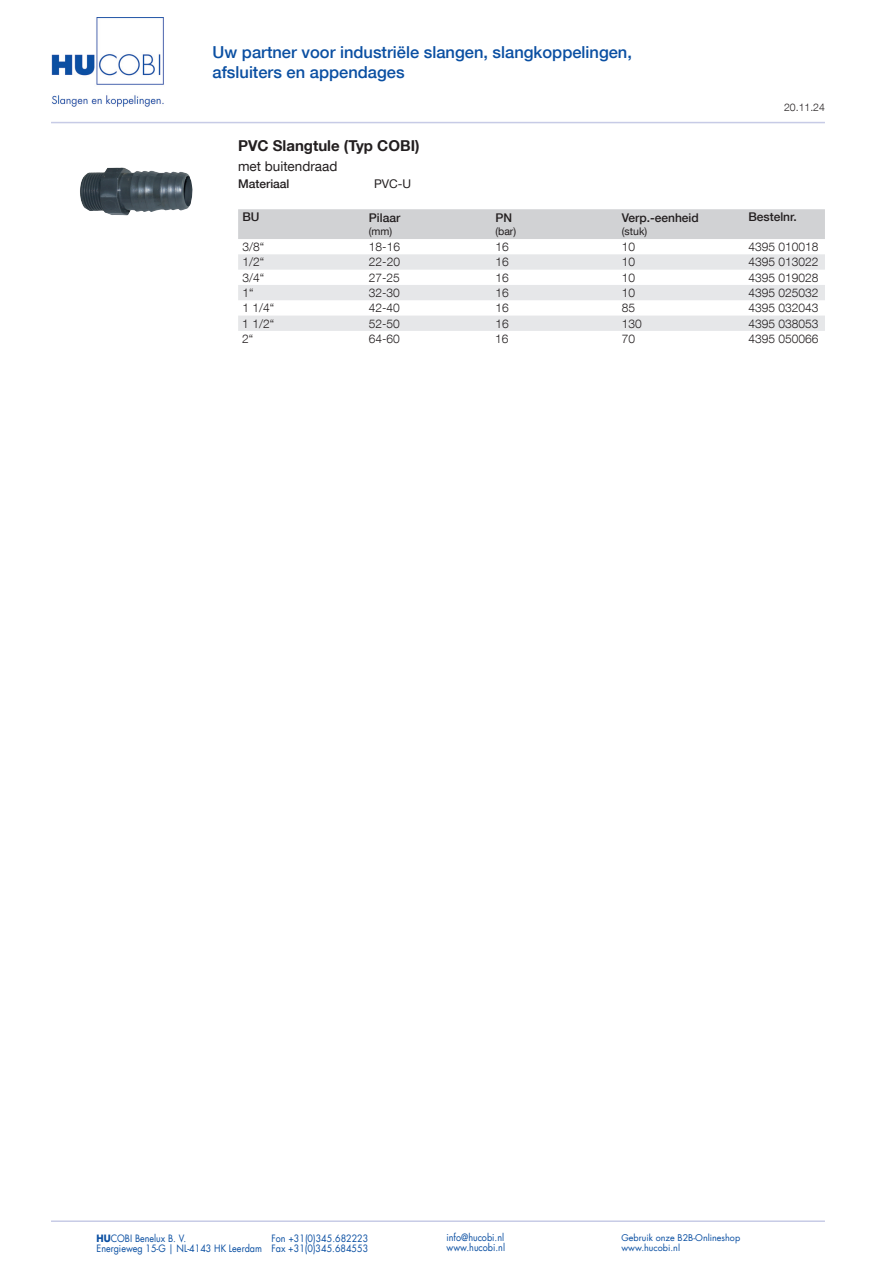
<style>
.page{position:relative;width:893px;height:1263px;background:#fff}
.page>*{position:absolute;margin:0;border:0;box-sizing:border-box;transform-origin:0 0}
.t1{font:500 16.5px/19.8px "Helvetica Neue LT Com";color:#0a4fa2}
.t2{font:700 15px "Helvetica Neue LT Com";color:#231f20}
.t3{font:13.5px "Helvetica Neue LT Com";color:#231f20}
.t4{font:300 12px "Helvetica Neue LT Com";color:#231f20}
.t5{font:500 12px "Helvetica Neue LT Com";color:#231f20}
.t6{font:12px "Helvetica Neue LT Com";color:#231f20}
.t7{font:10.5px "Helvetica Neue LT Com";color:#231f20}
.t8{font:300 10.5px "Helvetica Neue LT Com";color:#231f20}
.t9{font:9.9px "Futura LT";color:#0a4fa2;scale:.91 1}
.t10{font:9px "Futura LT";color:#0a4fa2}
.s1{font-weight:700}
</style>
<div class="page">
<hr style="left:51px;top:122px;width:774px;height:1px;background:#c7cbe6">
<hr style="left:51px;top:1220px;width:774px;height:2px;background:#c7cbe6">
<img style="left:51px;top:17px;width:113px;height:90px">
<div style="left:238px;top:209px;width:587px;height:30px;background:#d1d2d4"></div>
<svg style="left:238px;top:254px;width:587px;height:77px;fill:#e6e7e9"></svg>
<img style="left:80px;top:167px;width:113px;height:48px">
<h1 class="t1" style="left:213px;top:42px;width:421px">Uw partner voor industriële slangen, slangkoppelingen, afsluiters en appendages</h1>
<p class="t2" style="left:238px;top:136px;width:183px">PVC Slangtule (Typ COBI)</p>
<p class="t3" style="left:238px;top:158px;width:101px">met buitendraad</p>
<p class="t5" style="left:238px;top:177px;width:53px">Materiaal</p>
<p class="t6" style="left:374px;top:176px;width:39px">PVC-U</p>
<p class="t5" style="left:242px;top:210px;width:19px">BU</p>
<p class="t5" style="left:369px;top:211px;width:33px">Pilaar</p>
<p class="t7" style="left:369px;top:224px;width:25px">(mm)</p>
<p class="t5" style="left:495px;top:211px;width:18px">PN</p>
<p class="t7" style="left:495px;top:224px;width:22px">(bar)</p>
<p class="t5" style="left:622px;top:211px;width:78px">Verp.-eenheid</p>
<p class="t7" style="left:622px;top:224px;width:27px">(stuk)</p>
<p class="t8" style="left:784px;top:101px;width:42px">20.11.24</p>
<p class="t5" style="left:748px;top:210px;width:50px">Bestelnr.</p>
<p class="t4" style="left:242px;top:239px;width:23px">3/8“</p>
<p class="t4" style="left:369px;top:239px;width:33px">18-16</p>
<p class="t4" style="left:495px;top:239px;width:15px">16</p>
<p class="t4" style="left:622px;top:239px;width:15px">10</p>
<p class="t4" style="left:748px;top:239px;width:72px">4395 010018</p>
<p class="t4" style="left:242px;top:255px;width:23px">1/2“</p>
<p class="t4" style="left:369px;top:255px;width:33px">22-20</p>
<p class="t4" style="left:495px;top:255px;width:15px">16</p>
<p class="t4" style="left:622px;top:255px;width:15px">10</p>
<p class="t4" style="left:748px;top:255px;width:72px">4395 013022</p>
<p class="t4" style="left:242px;top:270px;width:23px">3/4“</p>
<p class="t4" style="left:369px;top:270px;width:33px">27-25</p>
<p class="t4" style="left:495px;top:270px;width:15px">16</p>
<p class="t4" style="left:622px;top:270px;width:15px">10</p>
<p class="t4" style="left:748px;top:270px;width:72px">4395 019028</p>
<p class="t4" style="left:242px;top:285px;width:13px">1“</p>
<p class="t4" style="left:369px;top:285px;width:33px">32-30</p>
<p class="t4" style="left:495px;top:285px;width:15px">16</p>
<p class="t4" style="left:622px;top:285px;width:15px">10</p>
<p class="t4" style="left:748px;top:285px;width:72px">4395 025032</p>
<p class="t4" style="left:242px;top:301px;width:33px">1 1/4“</p>
<p class="t4" style="left:369px;top:301px;width:33px">42-40</p>
<p class="t4" style="left:495px;top:301px;width:15px">16</p>
<p class="t4" style="left:622px;top:301px;width:15px">85</p>
<p class="t4" style="left:748px;top:301px;width:72px">4395 032043</p>
<p class="t4" style="left:242px;top:316px;width:33px">1 1/2“</p>
<p class="t4" style="left:369px;top:316px;width:33px">52-50</p>
<p class="t4" style="left:495px;top:316px;width:15px">16</p>
<p class="t4" style="left:622px;top:316px;width:22px">130</p>
<p class="t4" style="left:748px;top:316px;width:72px">4395 038053</p>
<p class="t4" style="left:242px;top:331px;width:13px">2“</p>
<p class="t4" style="left:369px;top:331px;width:33px">64-60</p>
<p class="t4" style="left:495px;top:331px;width:15px">16</p>
<p class="t4" style="left:622px;top:331px;width:15px">70</p>
<p class="t4" style="left:748px;top:331px;width:72px">4395 050066</p>
<p class="t9" style="left:97px;top:1232px;width:100px"><span class="s1">HU</span>COBI Benelux B. V.</p>
<p class="t9" style="left:271px;top:1232px;width:108px">Fon +31(0)345.682223</p>
<p class="t9" style="left:446px;top:1231px;width:65px">info@hucobi.nl</p>
<p class="t10" style="left:621px;top:1231px;width:120px">Gebruik onze B2B-Onlineshop</p>
<p class="t9" style="left:97px;top:1242px;width:300px">Energieweg 15-G | NL-4143 HK Leerdam Fax +31(0)345.684553</p>
<p class="t9" style="left:446px;top:1241px;width:66px">www.hucobi.nl</p>
<p class="t10" style="left:621px;top:1242px;width:60px">www.hucobi.nl</p>
</div>
